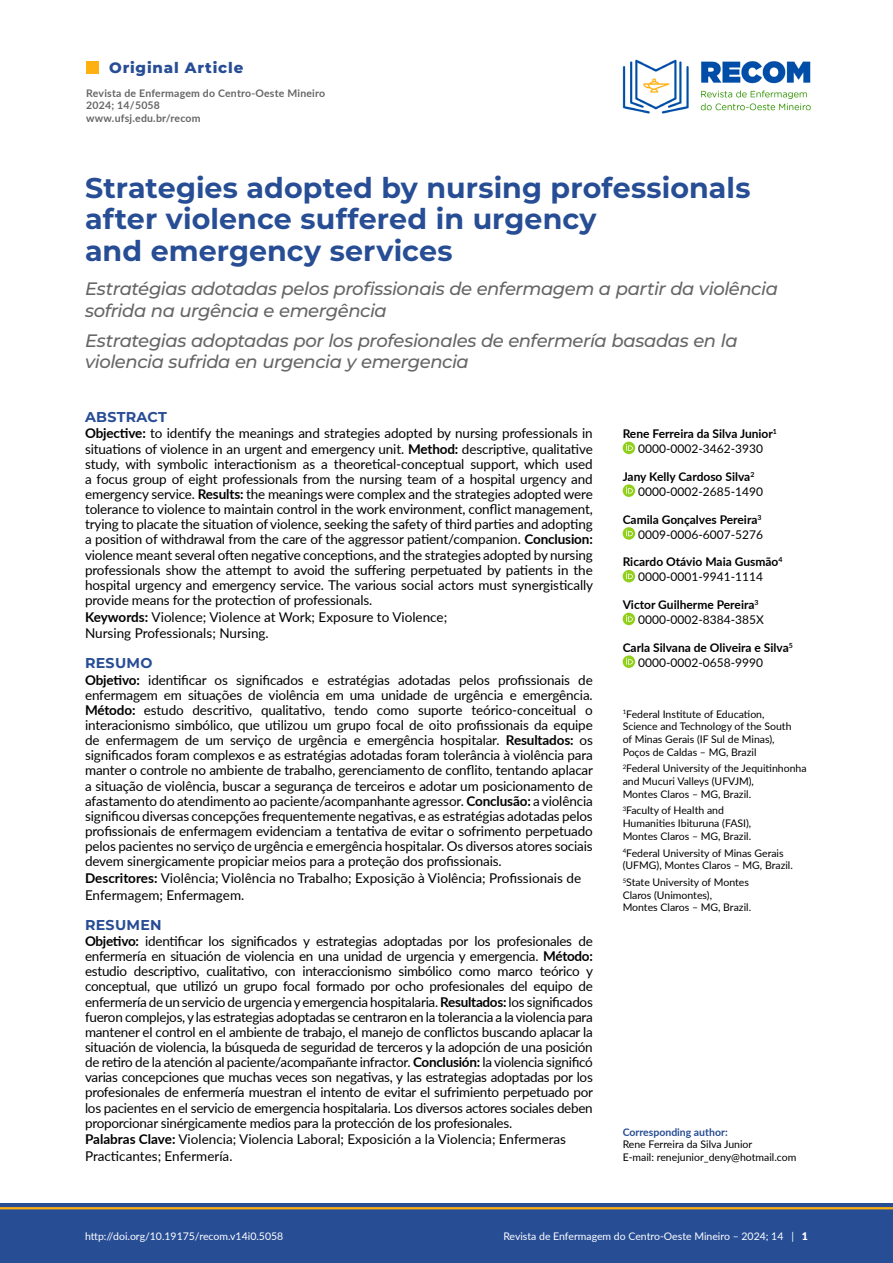
<style>
.page{position:relative;width:893px;height:1263px;background:#fff}
.page>*{position:absolute;margin:0;border:0;box-sizing:border-box;transform-origin:0 0}
.Titulo{font:700 28.5px/31.5px "Montserrat";color:#274d95}
.Tit_Estrangeiro{font:italic 500 18px/21.6px "Montserrat";letter-spacing:-.025em;color:#666}
.Seção{font:800 15px "Montserrat";letter-spacing:.055em;color:#274d95}
.Tit_Resumo_Abstract_Resumen{font:700 14.25px "Montserrat";letter-spacing:.02em;color:#274d95}
.Resumo_Abstract_Resumen_txt{font:13.5px/15.1px "Lato";letter-spacing:-.01em;color:#000;text-align:justify}
.Descritores_Keywords_Descriptor{font:13.5px/16.6px "Lato";color:#000}
.Autor{font:700 12px "Lato";color:#000}
.Orcid{font:12px "Lato";color:#000}
.Filiação{font:10.5px/12.6px "Lato";color:#000}
._1st_Filiação{font:10.5px/12.6px "Lato";color:#000}
.t1{font:10.5px "Lato";color:#fff}
.Iniciais{font:700 10.5px "Lato";letter-spacing:.02em;color:#666}
.Autor_corresp_txt{font:10.5px "Lato";color:#000}
.Autor_corresp_tit{font:700 10.5px "Lato";color:#274d95}
.s1{font-weight:700}
.s2{font-weight:900}
</style>
<div class="page">
<div style="left:0;top:1203px;width:893px;height:60px;background:#274d95"></div>
<div style="left:86px;top:61px;width:13px;height:13px;background:#ffb011"></div>
<hr style="left:0;top:1207px;width:893px;height:2px;background:#ffb011">
<img style="left:623px;top:59px;width:188px;height:55px">
<div style="left:623px;top:442px;width:12px;height:12px;background:#90cf1a;border-radius:50%"></div>
<svg style="left:626px;top:444px;width:7px;height:7px"></svg>
<svg style="left:623px;top:484px;width:12px;height:13px"></svg>
<svg style="left:626px;top:487px;width:7px;height:6px"></svg>
<svg style="left:623px;top:527px;width:12px;height:13px"></svg>
<svg style="left:626px;top:529px;width:7px;height:7px"></svg>
<div style="left:623px;top:570px;width:12px;height:12px;background:#90cf1a;border-radius:50%"></div>
<svg style="left:626px;top:572px;width:7px;height:7px"></svg>
<div style="left:623px;top:613px;width:12px;height:12px;background:#90cf1a;border-radius:50%"></div>
<svg style="left:626px;top:615px;width:7px;height:7px"></svg>
<svg style="left:623px;top:655px;width:12px;height:13px"></svg>
<svg style="left:626px;top:658px;width:7px;height:6px"></svg>
<p class="Seção" style="left:109px;top:57px;width:136px">Original Article</p>
<p class="Iniciais" style="left:86px;top:85px;width:240px">Revista de Enfermagem do Centro-Oeste Mineiro</p>
<p class="Iniciais" style="left:86px;top:98px;width:75px">2024; 14/5058</p>
<p class="Iniciais" style="left:86px;top:110px;width:116px">www.ufsj.edu.br/recom</p>
<p class="Titulo" style="left:85px;top:170px;width:667px">Strategies adopted by nursing professionals after violence suffered in urgency<br>and emergency services</p>
<p class="Tit_Estrangeiro" style="left:85px;top:277px;width:694px">Estratégias adotadas pelos profissionais de enfermagem a partir da violência sofrida na urgência e emergência</p>
<p class="Tit_Estrangeiro" style="left:85px;top:329px;width:654px">Estrategias adoptadas por los profesionales de enfermería basadas en la violencia sufrida en urgencia y emergencia</p>
<p class="Tit_Resumo_Abstract_Resumen" style="left:85px;top:407px;width:83px">ABSTRACT</p>
<p class="Resumo_Abstract_Resumen_txt" style="left:85px;top:425px;width:510px"><span class="s1">Objective:</span> to identify the meanings and strategies adopted by nursing professionals in situations of violence in an urgent and emergency unit. <span class="s1">Method:</span> descriptive, qualitative study, with symbolic interactionism as a theoretical-conceptual support, which used a focus group of eight professionals from the nursing team of a hospital urgency and emergency service. <span class="s1">Results:</span> the meanings were complex and the strategies adopted were tolerance to violence to maintain control in the work environment, conflict management, trying to placate the situation of violence, seeking the safety of third parties and adopting a position of withdrawal from the care of the aggressor patient/companion. <span class="s1">Conclusion: </span>violence meant several often negative conceptions, and the strategies adopted by nursing professionals show the attempt to avoid the suffering perpetuated by patients in the hospital urgency and emergency service. The various social actors must synergistically provide means for the protection of professionals.</p>
<p class="Descritores_Keywords_Descriptor" style="left:85px;top:608px;width:364px"><span class="s1">Keywords:</span> Violence; Violence at Work; Exposure to Violence;<br>Nursing Professionals; Nursing.</p>
<p class="Tit_Resumo_Abstract_Resumen" style="left:85px;top:653px;width:69px">RESUMO</p>
<p class="Resumo_Abstract_Resumen_txt" style="left:85px;top:672px;width:510px"><span class="s1">Objetivo:</span> identificar os significados e estratégias adotadas pelos profissionais de enfermagem em situações de violência em uma unidade de urgência e emergência.<br><span class="s1">Método:</span> estudo descritivo, qualitativo, tendo como suporte teórico-conceitual o interacionismo simbólico, que utilizou um grupo focal de oito profissionais da equipe de enfermagem de um serviço de urgência e emergência hospitalar. <span class="s1">Resultados:</span> os significados foram complexos e as estratégias adotadas foram tolerância à violência para manter o controle no ambiente de trabalho, gerenciamento de conflito, tentando aplacar a situação de violência, buscar a segurança de terceiros e adotar um posicionamento de afastamento do atendimento ao paciente/acompanhante agressor. <span class="s1">Conclusão:</span> a violência significou diversas concepções frequentemente negativas, e as estratégias adotadas pelos profissionais de enfermagem evidenciam a tentativa de evitar o sofrimento perpetuado pelos pacientes no serviço de urgência e emergência hospitalar. Os diversos atores sociais devem sinergicamente propiciar meios para a proteção dos profissionais.</p>
<p class="Descritores_Keywords_Descriptor" style="left:85px;top:869px;width:498px"><span class="s1">Descritores:</span> Violência; Violência no Trabalho; Exposição à Violência; Profissionais de<br>Enfermagem; Enfermagem.</p>
<p class="Tit_Resumo_Abstract_Resumen" style="left:85px;top:914px;width:78px">RESUMEN</p>
<p class="Resumo_Abstract_Resumen_txt" style="left:85px;top:933px;width:510px"><span class="s1">Objetivo:</span> identificar los significados y estrategias adoptadas por los profesionales de enfermería en situación de violencia en una unidad de urgencia y emergencia. <span class="s1">Método: </span>estudio descriptivo, cualitativo, con interaccionismo simbólico como marco teórico y conceptual, que utilizó un grupo focal formado por ocho profesionales del equipo de enfermería de un servicio de urgencia y emergencia hospitalaria. <span class="s1">Resultados:</span> los significados fueron complejos, y las estrategias adoptadas se centraron en la tolerancia a la violencia para mantener el control en el ambiente de trabajo, el manejo de conflictos buscando aplacar la situación de violencia, la búsqueda de seguridad de terceros y la adopción de una posición de retiro de la atención al paciente/acompañante infractor. <span class="s1">Conclusión:</span> la violencia significó varias concepciones que muchas veces son negativas, y las estrategias adoptadas por los profesionales de enfermería muestran el intento de evitar el sufrimiento perpetuado por los pacientes en el servicio de emergencia hospitalaria. Los diversos actores sociales deben proporcionar sinérgicamente medios para la protección de los profesionales.</p>
<p class="Descritores_Keywords_Descriptor" style="left:85px;top:1130px;width:483px"><span class="s1">Palabras Clave:</span> Violencia; Violencia Laboral; Exposición a la Violencia; Enfermeras<br>Practicantes; Enfermería.</p>
<p class="Autor" style="left:623px;top:425px;width:156px">Rene Ferreira da Silva Junior<sup>1</sup></p>
<p class="Orcid" style="left:638px;top:440px;width:126px">0000-0002-3462-3930</p>
<p class="Autor" style="left:623px;top:468px;width:133px">Jany Kelly Cardoso Silva<sup>2</sup></p>
<p class="Orcid" style="left:638px;top:483px;width:126px">0000-0002-2685-1490</p>
<p class="Autor" style="left:623px;top:510px;width:140px">Camila Gonçalves Pereira<sup>3</sup></p>
<p class="Orcid" style="left:638px;top:526px;width:126px">0009-0006-6007-5276</p>
<p class="Autor" style="left:623px;top:553px;width:161px">Ricardo Otávio Maia Gusmão<sup>4</sup></p>
<p class="Orcid" style="left:638px;top:568px;width:126px">0000-0001-9941-1114</p>
<p class="Autor" style="left:623px;top:596px;width:137px">Victor Guilherme Pereira<sup>3</sup></p>
<p class="Orcid" style="left:638px;top:611px;width:127px">0000-0002-8384-385X</p>
<p class="Autor" style="left:623px;top:639px;width:172px">Carla Silvana de Oliveira e Silva<sup>5</sup></p>
<p class="Orcid" style="left:638px;top:654px;width:126px">0000-0002-0658-9990</p>
<p class="_1st_Filiação" style="left:623px;top:707px;width:170px"><sup>1</sup>Federal Institute of Education,<br>Science and Technology of the South of Minas Gerais (IF Sul de Minas),<br>Poços de Caldas – MG, Brazil</p>
<p class="Filiação" style="left:623px;top:762px;width:186px"><sup>2</sup>Federal University of the Jequitinhonha and Mucuri Valleys (UFVJM),<br>Montes Claros – MG, Brazil.</p>
<p class="Filiação" style="left:623px;top:804px;width:130px"><sup>3</sup>Faculty of Health and<br>Humanities Ibituruna (FASI),<br>Montes Claros – MG, Brazil.</p>
<p class="Filiação" style="left:623px;top:846px;width:172px"><sup>4</sup>Federal University of Minas Gerais (UFMG), Montes Claros – MG, Brazil.</p>
<p class="Filiação" style="left:623px;top:875px;width:130px"><sup>5</sup>State University of Montes<br>Claros (Unimontes),<br>Montes Claros – MG, Brazil.</p>
<p class="Autor_corresp_tit" style="left:623px;top:1124px;width:107px">Corresponding author:</p>
<p class="Autor_corresp_txt" style="left:623px;top:1137px;width:131px">Rene Ferreira da Silva Junior</p>
<p class="Autor_corresp_txt" style="left:623px;top:1149px;width:175px">E-mail: renejunior_deny@hotmail.com</p>
<p class="t1" style="left:85px;top:1228px;width:200px">http://doi.org/10.19175/recom.v14i0.5058</p>
<p class="t1" style="left:503px;top:1228px;width:306px">Revista de Enfermagem do Centro-Oeste Mineiro – 2024; 14 | <span class="s2">1</span></p>
</div>
